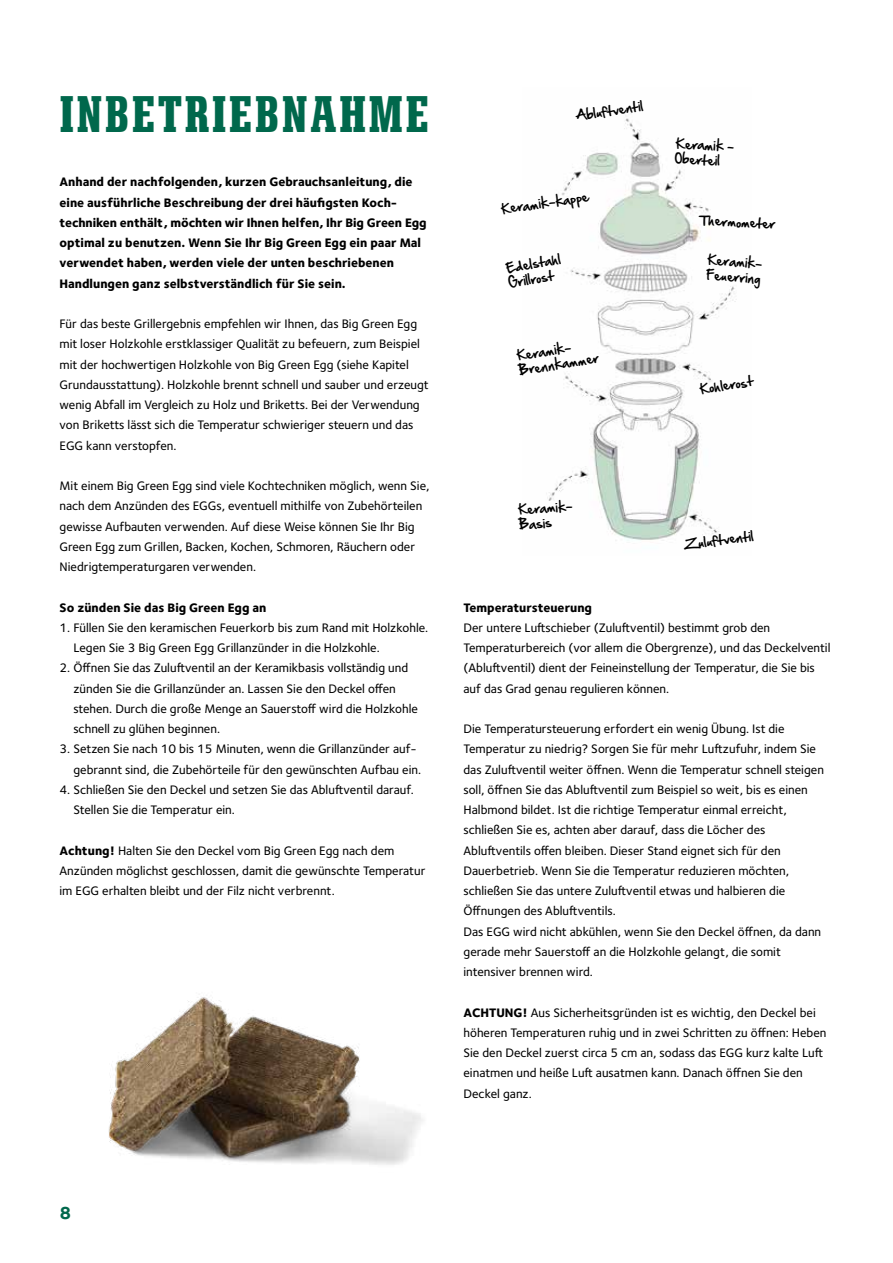
<style>
.page{position:relative;width:893px;height:1263px;background:#fff}
.page>*{position:absolute;margin:0;border:0;box-sizing:border-box;transform-origin:0 0}
.t1{font:800 condensed 48px "Stymie BT";letter-spacing:.045em;color:#00684c}
.t2{font:800 18px "Foundry Sterling";color:#00684c}
.t3{font:500 12.75px/20.2px "Foundry Sterling";color:#000}
.t4{font:800 12.75px/20.2px "Foundry Sterling";color:#000}
.t5{font:12px/15px "Hand Of Sean";color:#000}
.s1{font-weight:800}
</style>
<div class="page">
<img style="left:108px;top:997px;width:315px;height:168px">
<img style="left:547px;top:112px;width:190px;height:429px">
<h1 class="t1" style="left:60px;top:83px;width:371px">INBETRIEBNAHME</h1>
<p class="t4" style="left:60px;top:173px;width:369px">Anhand der nachfolgenden, kurzen Gebrauchsanleitung, die eine ausführliche Beschreibung der drei häufigsten Koch&shy;techniken enthält, möchten wir Ihnen helfen, Ihr Big Green Egg optimal zu benutzen. Wenn Sie Ihr Big Green Egg ein paar Mal verwendet haben, werden viele der unten beschriebenen Handlungen ganz selbstverständlich für Sie sein.</p>
<p class="t3" style="left:60px;top:314px;width:371px">Für das beste Grillergebnis empfehlen wir Ihnen, das Big Green Egg mit loser Holzkohle erstklassiger Qualität zu befeuern, zum Beispiel mit der hochwertigen Holzkohle von Big Green Egg (siehe Kapitel Grundausstattung). Holzkohle brennt schnell und sauber und erzeugt wenig Abfall im Vergleich zu Holz und Briketts. Bei der Verwendung von Briketts lässt sich die Temperatur schwieriger steuern und das EGG kann verstopfen.</p>
<p class="t3" style="left:60px;top:476px;width:371px">Mit einem Big Green Egg sind viele Kochtechniken möglich, wenn Sie, nach dem Anzünden des EGGs, eventuell mithilfe von Zubehörteilen gewisse Aufbauten verwenden. Auf diese Weise können Sie Ihr Big Green Egg zum Grillen, Backen, Kochen, Schmoren, Räuchern oder Niedrigtemperaturgaren verwenden.</p>
<p class="t4" style="left:60px;top:598px;width:208px">So zünden Sie das Big Green Egg an</p>
<p class="t3" style="left:73px;top:618px;width:356px;text-indent:-14px">1. Füllen Sie den keramischen Feuerkorb bis zum Rand mit Holzkohle.<br>Legen Sie 3 Big Green Egg Grillanzünder in die Holzkohle.</p>
<p class="t3" style="left:73px;top:658px;width:346px;text-indent:-14px">2. Öffnen Sie das Zuluftventil an der Keramikbasis vollständig und zünden Sie die Grillanzünder an. Lassen Sie den Deckel offen stehen. Durch die große Menge an Sauerstoff wird die Holzkohle schnell zu glühen beginnen.</p>
<p class="t3" style="left:73px;top:739px;width:349px;text-indent:-14px">3. Setzen Sie nach 10 bis 15 Minuten, wenn die Grillanzünder auf&shy;gebrannt sind, die Zubehörteile für den gewünschten Aufbau ein.</p>
<p class="t3" style="left:73px;top:780px;width:342px;text-indent:-14px">4. Schließen Sie den Deckel und setzen Sie das Abluftventil darauf.<br>Stellen Sie die Temperatur ein.</p>
<p class="t3" style="left:60px;top:840px;width:367px"><span class="s1">Achtung!</span> Halten Sie den Deckel vom Big Green Egg nach dem<br>Anzünden möglichst geschlossen, damit die gewünschte Temperatur im EGG erhalten bleibt und der Filz nicht verbrennt.</p>
<p class="t5" style="left:574px;top:108px;width:70px;rotate:-8deg">Abluftventil</p>
<p class="t5" style="left:500px;top:201px;width:90px;rotate:-8deg">Keramik-kappe</p>
<p class="t5" style="left:505px;top:260px;width:57px;rotate:-9deg">Edelstahl<br>Grillrost</p>
<p class="t5" style="left:515px;top:348px;width:82px;rotate:-9deg">Keramik-<br>Brennkammer</p>
<p class="t5" style="left:676px;top:136px;width:60px;rotate:3deg">Keramik -<br>Oberteil</p>
<p class="t5" style="left:701px;top:212px;width:77px;rotate:3deg">Thermometer</p>
<p class="t5" style="left:708px;top:252px;width:56px;rotate:5deg">Keramik-<br>Feuerring</p>
<p class="t5" style="left:698px;top:382px;width:56px;rotate:-9deg">Kohlerost</p>
<p class="t5" style="left:517px;top:502px;width:56px;rotate:-4deg">Keramik-<br>Basis</p>
<p class="t5" style="left:683px;top:537px;width:71px;rotate:-7deg">Zuluftventil</p>
<p class="t4" style="left:463px;top:598px;width:130px">Temperatursteuerung</p>
<p class="t3" style="left:463px;top:618px;width:368px">Der untere Luftschieber (Zuluftventil) bestimmt grob den Temperaturbereich (vor allem die Obergrenze), und das Deckelventil (Abluftventil) dient der Feineinstellung der Temperatur, die Sie bis auf das Grad genau regulieren können.</p>
<p class="t3" style="left:463px;top:719px;width:362px">Die Temperatursteuerung erfordert ein wenig Übung. Ist die Temperatur zu niedrig? Sorgen Sie für mehr Luftzufuhr, indem Sie das Zuluftventil weiter öffnen. Wenn die Temperatur schnell steigen soll, öffnen Sie das Abluftventil zum Beispiel so weit, bis es einen Halbmond bildet. Ist die richtige Temperatur einmal erreicht, schließen Sie es, achten aber darauf, dass die Löcher des Abluftventils offen bleiben. Dieser Stand eignet sich für den Dauerbetrieb. Wenn Sie die Temperatur reduzieren möchten, schließen Sie das untere Zuluftventil etwas und halbieren die Öffnungen des Abluftventils.<br>Das EGG wird nicht abkühlen, wenn Sie den Deckel öffnen, da dann gerade mehr Sauerstoff an die Holzkohle gelangt, die somit intensiver brennen wird.</p>
<p class="t3" style="left:463px;top:1002px;width:364px"><span class="s1">ACHTUNG!</span> Aus Sicherheitsgründen ist es wichtig, den Deckel bei höheren Temperaturen ruhig und in zwei Schritten zu öffnen: Heben Sie den Deckel zuerst circa 5 cm an, sodass das EGG kurz kalte Luft einatmen und heiße Luft ausatmen kann. Danach öffnen Sie den Deckel ganz.</p>
<h2 class="t2" style="left:60px;top:1202px;width:13px">8</h2>
</div>
